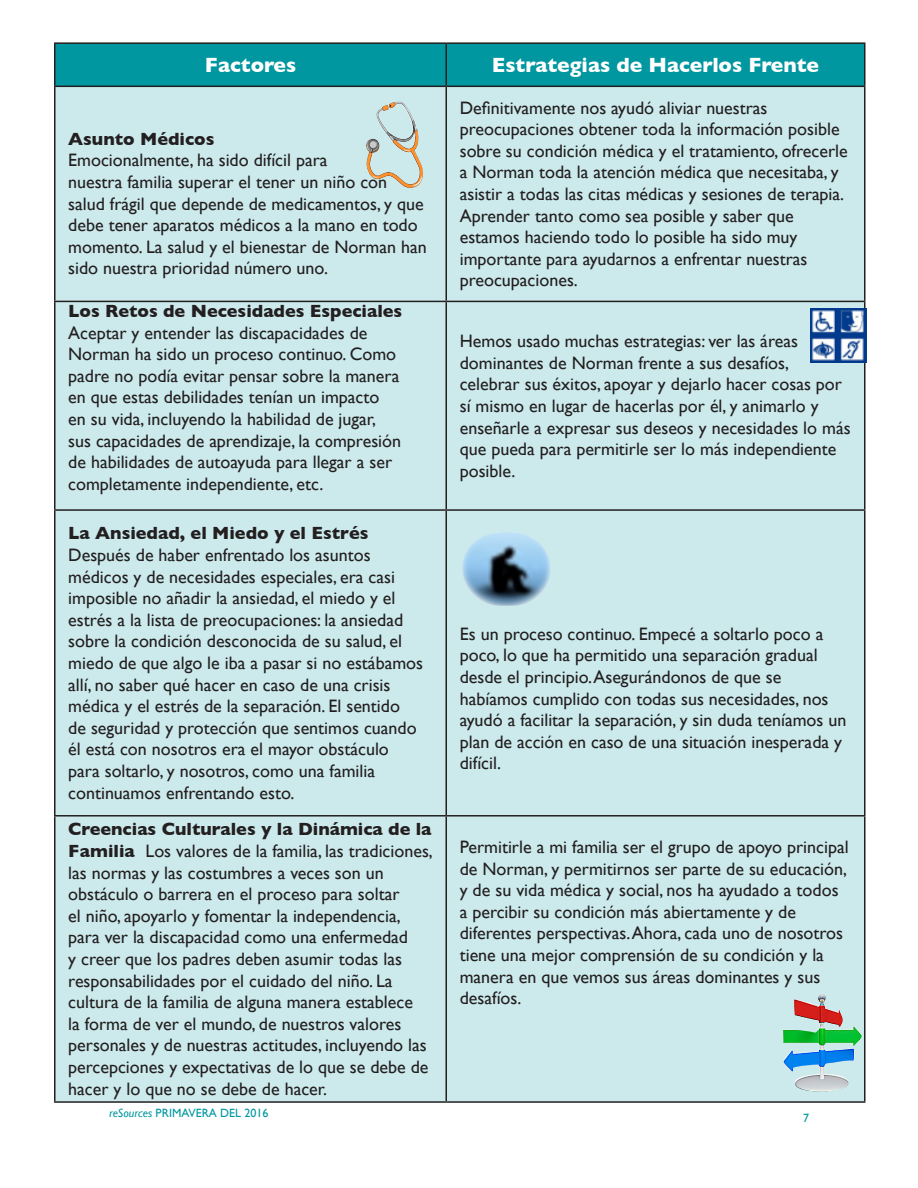
<style>
.page{position:relative;width:918px;height:1188px;background:#fff}
.page>*{position:absolute;margin:0;border:0;box-sizing:border-box;transform-origin:0 0}
.t1{font:700 21px "Gill Sans";color:#fff}
.t2{font:18px/21.6px "Gill Sans";color:#231f20}
.t3{font:700 18px "Gill Sans";color:#231f20}
.t4{font:12px "Gill Sans";color:#0097a0}
.s1{font-weight:700}
.s2{font-style:italic}
</style>
<div class="page">
<div style="left:56px;top:44px;width:808px;height:42px;background:#0097a0"></div>
<div style="left:56px;top:87px;width:808px;height:1014px;background:#cceaec"></div>
<hr style="left:54px;top:42px;width:392px;height:2px;background:#231f20">
<hr style="left:54px;top:44px;width:2px;height:42px;background:#231f20">
<hr style="left:446px;top:42px;width:420px;height:2px;background:#231f20">
<hr style="left:446px;top:44px;width:1px;height:42px;background:#231f20">
<hr style="left:864px;top:44px;width:2px;height:42px;background:#231f20">
<hr style="left:54px;top:86px;width:392px;height:1px;background:#231f20">
<hr style="left:54px;top:87px;width:2px;height:214px;background:#231f20">
<hr style="left:446px;top:86px;width:420px;height:1px;background:#231f20">
<hr style="left:446px;top:87px;width:1px;height:214px;background:#231f20">
<hr style="left:864px;top:87px;width:2px;height:214px;background:#231f20">
<hr style="left:54px;top:301px;width:392px;height:1px;background:#231f20">
<hr style="left:54px;top:302px;width:2px;height:207px;background:#231f20">
<hr style="left:446px;top:301px;width:420px;height:1px;background:#231f20">
<hr style="left:446px;top:302px;width:1px;height:207px;background:#231f20">
<hr style="left:864px;top:302px;width:2px;height:207px;background:#231f20">
<hr style="left:54px;top:509px;width:392px;height:2px;background:#231f20">
<hr style="left:54px;top:511px;width:2px;height:304px;background:#231f20">
<hr style="left:446px;top:509px;width:420px;height:2px;background:#231f20">
<hr style="left:446px;top:511px;width:1px;height:304px;background:#231f20">
<hr style="left:864px;top:511px;width:2px;height:304px;background:#231f20">
<hr style="left:54px;top:815px;width:392px;height:2px;background:#231f20">
<hr style="left:54px;top:817px;width:2px;height:284px;background:#231f20">
<hr style="left:446px;top:815px;width:420px;height:2px;background:#231f20">
<hr style="left:446px;top:817px;width:1px;height:284px;background:#231f20">
<hr style="left:864px;top:817px;width:2px;height:284px;background:#231f20">
<hr style="left:54px;top:1101px;width:392px;height:2px;background:#231f20">
<hr style="left:446px;top:1101px;width:420px;height:2px;background:#231f20">
<img style="left:811px;top:309px;width:55px;height:53px">
<img style="left:783px;top:994px;width:79px;height:98px">
<img style="left:379px;top:102px;width:34px;height:37px">
<img style="left:462px;top:532px;width:90px;height:75px">
<p class="t1" style="left:205px;top:53px;width:93px">Factores</p>
<p class="t1" style="left:492px;top:53px;width:329px">Estrategias de Hacerlos Frente</p>
<p class="t3" style="left:68px;top:128px;width:148px">Asunto Médicos</p>
<p class="t2" style="left:68px;top:149px;width:261px">Emocionalmente, ha sido difícil para</p>
<p class="t2" style="left:68px;top:171px;width:360px">nuestra familia superar el tener un niño con salud frágil que depende de medicamentos, y que debe tener aparatos médicos a la mano en todo momento. La salud y el bienestar de Norman han sido nuestra prioridad número uno.</p>
<p class="t2" style="left:460px;top:97px;width:389px">Definitivamente nos ayudó aliviar nuestras preocupaciones obtener toda la información posible sobre su condición médica y el tratamiento, ofrecerle a Norman toda la atención médica que necesitaba, y asistir a todas las citas médicas y sesiones de terapia.<br>Aprender tanto como sea posible y saber que</p>
<p class="t2" style="left:460px;top:226px;width:349px">estamos haciendo todo lo posible ha sido muy importante para ayudarnos a enfrentar nuestras preocupaciones.</p>
<p class="t3" style="left:68px;top:300px;width:336px">Los Retos de Necesidades Especiales</p>
<p class="t2" style="left:68px;top:322px;width:334px">Aceptar y entender las discapacidades de Norman ha sido un proceso continuo. Como padre no podía evitar pensar sobre la manera en que estas debilidades tenían un impacto en su vida, incluyendo la habilidad de jugar, sus capacidades de aprendizaje, la compresión de habilidades de autoayuda para llegar a ser completamente independiente, etc.</p>
<p class="t2" style="left:460px;top:330px;width:392px">Hemos usado muchas estrategias: ver las áreas dominantes de Norman frente a sus desafíos, celebrar sus éxitos, apoyar y dejarlo hacer cosas por sí mismo en lugar de hacerlas por él, y animarlo y enseñarle a expresar sus deseos y necesidades lo más que pueda para permitirle ser lo más independiente posible.</p>
<p class="t3" style="left:68px;top:523px;width:302px">La Ansiedad, el Miedo y el Estrés</p>
<p class="t2" style="left:68px;top:544px;width:356px">Después de haber enfrentado los asuntos médicos y de necesidades especiales, era casi imposible no añadir la ansiedad, el miedo y el estrés a la lista de preocupaciones: la ansiedad sobre la condición desconocida de su salud, el miedo de que algo le iba a pasar si no estábamos allí, no saber qué hacer en caso de una crisis médica y el estrés de la separación. El sentido<br>de seguridad y protección que sentimos cuando él está con nosotros era el mayor obstáculo para soltarlo, y nosotros, como una familia continuamos enfrentando esto.</p>
<p class="t2" style="left:460px;top:623px;width:388px">Es un proceso continuo. Empecé a soltarlo poco a poco, lo que ha permitido una separación gradual desde el principio. Asegurándonos de que se habíamos cumplido con todas sus necesidades, nos ayudó a facilitar la separación, y sin duda teníamos un plan de acción en caso de una situación inesperada y difícil.</p>
<p class="t2" style="left:68px;top:818px;width:366px"><span class="s1">Creencias Culturales y la Dinámica de la Familia</span> Los valores de la familia, las tradiciones, las normas y las costumbres a veces son un obstáculo o barrera en el proceso para soltar<br>el niño, apoyarlo y fomentar la independencia, para ver la discapacidad como una enfermedad<br>y creer que los padres deben asumir todas las responsabilidades por el cuidado del niño. La cultura de la familia de alguna manera establece<br>la forma de ver el mundo, de nuestros valores personales y de nuestras actitudes, incluyendo las percepciones y expectativas de lo que se debe de hacer y lo que no se debe de hacer.</p>
<p class="t4" style="left:109px;top:1106px;width:161px"><span class="s2">reSources</span> PRIMAVERA DEL 2016</p>
<p class="t2" style="left:460px;top:836px;width:390px">Permitirle a mi familia ser el grupo de apoyo principal de Norman, y permitirnos ser parte de su educación, y de su vida médica y social, nos ha ayudado a todos a percibir su condición más abiertamente y de diferentes perspectivas. Ahora, cada uno de nosotros tiene una mejor comprensión de su condición y la manera en que vemos sus áreas dominantes y sus desafíos.</p>
<p class="t4" style="left:803px;top:1111px;width:7px">7</p>
</div>
